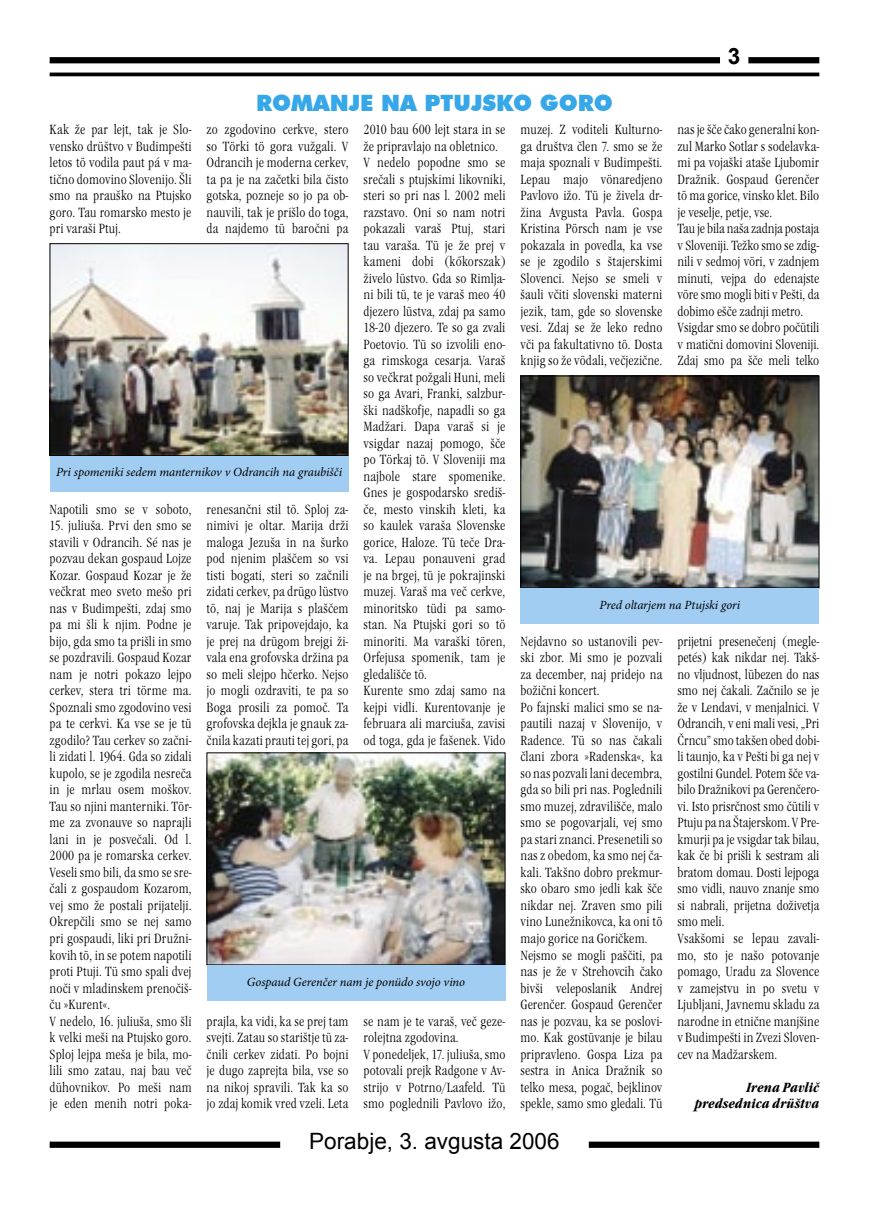
<style>
.page{position:relative;width:869px;height:1205px;background:#fff}
.page>*{position:absolute;margin:0;border:0;box-sizing:border-box;transform-origin:0 0}
.t1{font:22.5px "Arial";color:#000}
.t2{font:900 22.5px "Futura BT";color:#36a7e9}
.t3{font:700 22.5px "Arial";color:#000}
.t4{font:13.75px/16.5px "Garamond Itc TEE Ligh Cond";letter-spacing:.01em;color:#000}
.t5{font:italic 700 condensed 13.75px/16.5px "Garamond Itc TEE";letter-spacing:.01em;color:#000;text-align:right}
.t6{font:italic 12.5px "Minion Pro";letter-spacing:-.005em;color:#000}
</style>
<div class="page">
<div style="left:50px;top:1141px;width:230px;height:7px;background:#000"></div>
<div style="left:588px;top:1141px;width:231px;height:7px;background:#000"></div>
<hr style="left:50px;top:73px;width:769px;height:3px;background:#000">
<div style="left:748px;top:57px;width:71px;height:6px;background:#000"></div>
<div style="left:50px;top:57px;width:669px;height:6px;background:#000"></div>
<img style="left:52px;top:245px;width:294px;height:209px">
<div style="left:50px;top:243px;width:298px;height:213px;border:1px solid #000"></div>
<div style="left:50px;top:456px;width:298px;height:35px;background:#a1cdf2"></div>
<img style="left:522px;top:378px;width:295px;height:208px">
<div style="left:520px;top:376px;width:299px;height:212px;border:1px solid #000"></div>
<div style="left:520px;top:588px;width:299px;height:36px;background:#a1cdf2"></div>
<img style="left:208px;top:754px;width:295px;height:209px">
<div style="left:206px;top:752px;width:299px;height:213px;border:1px solid #000"></div>
<div style="left:206px;top:965px;width:299px;height:35px;background:#a1cdf2"></div>
<h1 class="t2" style="left:256px;top:90px;width:358px">ROMANJE NA PTUJSKO GORO</h1>
<h1 class="t3" style="left:727px;top:41px;width:14px">3</h1>
<p class="t4" style="left:363px;top:122px;width:143px">2010 bau 600 lejt stara in se že pripravlajo na obletnico.<br>V nedelo popodne smo se srečali s ptujskimi likovniki, steri so pri nas l. 2002 meli razstavo. Oni so nam notri pokazali varaš Ptuj, stari tau varaša. Tü je že prej v kameni dobi (kőkorszak) živelo lüstvo. Gda so Rimlja&shy;ni bili tü, te je varaš meo 40 djezero lüstva, zdaj pa samo<br>18-20 djezero. Te so ga zvali<br>Poetovio. Tü so izvolili eno&shy;ga rimskoga cesarja. Varaš so večkrat požgali Huni, meli so ga Avari, Franki, salzbur&shy;ški nadškofje, napadli so ga<br>Madžari. Dapa varaš si je vsigdar nazaj pomogo, šče po Törkaj tö. V Sloveniji ma najbole stare spomenike.<br>Gnes je gospodarsko središ&shy;če, mesto vinskih kleti, ka so kaulek varaša Slovenske gorice, Haloze. Tü teče Dra&shy;va. Lepau ponauveni grad je na brgej, tü je pokrajinski muzej. Varaš ma več cerkve, minoritsko tüdi pa samo&shy;stan. Na Ptujski gori so tö minoriti. Ma varaški tören,<br>Orfejusa spomenik, tam je gledališče tö.<br>Kurente smo zdaj samo na kejpi vidli. Kurentovanje je februara ali marciuša, zavisi od toga, gda je fašenek. Vido</p>
<p class="t4" style="left:206px;top:122px;width:143px;text-align:justify">zo zgodovino cerkve, stero so Törki tö gora vužgali. V Odrancih je moderna cerkev, ta pa je na začetki bila čisto gotska, pozneje so jo pa ob&shy;nauvili, tak je prišlo do toga, da najdemo tü baročni pa</p>
<p class="t4" style="left:50px;top:122px;width:143px;text-align:justify">Kak že par lejt, tak je Slo&shy;vensko drüštvo v Budimpešti letos tö vodila paut pá v ma&shy;tično domovino Slovenijo. Šli smo na prauško na Ptujsko goro. Tau romarsko mesto je pri varaši Ptuj.</p>
<p class="t6" style="left:56px;top:465px;width:287px">Pri spomeniki sedem manternikov v Odrancih na graubišči</p>
<p class="t4" style="left:50px;top:501px;width:143px">Napotili smo se v soboto,</p>
<p class="t4" style="left:50px;top:518px;width:143px">15. juliuša. Prvi den smo se stavili v Odrancih. Sé nas je pozvau dekan gospaud Lojze<br>Kozar. Gospaud Kozar je že večkrat meo sveto mešo pri nas v Budimpešti, zdaj smo pa mi šli k njim. Podne je bijo, gda smo ta prišli in smo se pozdravili. Gospaud Kozar nam je notri pokazo lejpo cerkev, stera tri törme ma.<br>Spoznali smo zgodovino vesi pa te cerkvi. Ka vse se je tü zgodilo? Tau cerkev so začni&shy;li zidati l. 1964. Gda so zidali kupolo, se je zgodila nesreča in je mrlau osem moškov.<br>Tau so njini manterniki. Tör&shy;me za zvonauve so naprajli lani in je posvečali. Od l.<br>2000 pa je romarska cerkev.<br>Veseli smo bili, da smo se sre&shy;čali z gospaudom Kozarom, vej smo že postali prijatelji.<br>Okrepčili smo se nej samo pri gospaudi, liki pri Družni&shy;kovih tö, in se potem napotili proti Ptuji. Tü smo spali dvej noči v mladinskem prenočiš&shy;ču »Kurent«.<br>V nedelo, 16. juliuša, smo šli k velki meši na Ptujsko goro.<br>Sploj lejpa meša je bila, mo&shy;lili smo zatau, naj bau več dühovnikov. Po meši nam je eden menih notri poka-</p>
<p class="t4" style="left:206px;top:501px;width:143px;text-align:justify">renesančni stil tö. Sploj za&shy;nimivi je oltar. Marija drži maloga Jezuša in na šurko pod njenim plaščem so vsi tisti bogati, steri so začnili zidati cerkev, pa drügo lüstvo tö, naj je Marija s plaščem varuje. Tak pripovejdajo, ka je prej na drügom brejgi ži&shy;vala ena grofovska držina pa so meli slejpo hčerko. Nejso jo mogli ozdraviti, te pa so Boga prosili za pomoč. Ta grofovska dejkla je gnauk za&shy;čnila kazati prauti tej gori, pa</p>
<p class="t6" style="left:247px;top:974px;width:219px">Gospaud Gerenčer nam je ponüdo svojo vino</p>
<p class="t4" style="left:206px;top:1013px;width:143px;text-align:justify">prajla, ka vidi, ka se prej tam svejti. Zatau so starištje tü za&shy;čnili cerkev zidati. Po bojni je dugo zaprejta bila, vse so na nikoj spravili. Tak ka so jo zdaj komik vred vzeli. Leta</p>
<p class="t4" style="left:363px;top:1013px;width:143px">se nam je te varaš, več geze&shy;rolejtna zgodovina.<br>V ponedeljek, 17. juliuša, smo potovali prejk Radgone v Av&shy;strijo v Potrno/Laafeld. Tü smo poglednili Pavlovo ižo,</p>
<p class="t4" style="left:520px;top:122px;width:143px;text-align:justify">muzej. Z voditeli Kulturno&shy;ga društva člen 7. smo se že maja spoznali v Budimpešti.<br>Lepau majo vönaredjeno Pavlovo ižo. Tü je živela dr&shy;žina Avgusta Pavla. Gospa Kristina Pörsch nam je vse pokazala in povedla, ka vse se je zgodilo s štajerskimi Slovenci. Nejso se smeli v šauli včiti slovenski materni jezik, tam, gde so slovenske vesi. Zdaj se že leko redno vči pa fakultativno tö. Dosta knjig so že vödali, večjezične.</p>
<p class="t4" style="left:677px;top:122px;width:143px">nas je šče čako generalni kon&shy;zul Marko Sotlar s sodelavka&shy;mi pa vojaški ataše Ljubomir<br>Dražnik. Gospaud Gerenčer tö ma gorice, vinsko klet. Bilo je veselje, petje, vse.<br>Tau je bila naša zadnja postaja v Sloveniji. Težko smo se zdig&shy;nili v sedmoj vöri, v zadnjem minuti, vejpa do edenajste vöre smo mogli biti v Pešti, da dobimo ešče zadnji metro.<br>Vsigdar smo se dobro počütili v matični domovini Sloveniji.<br>Zdaj smo pa šče meli telko</p>
<p class="t6" style="left:599px;top:597px;width:142px">Pred oltarjem na Ptujski gori</p>
<p class="t4" style="left:520px;top:633px;width:143px">Nejdavno so ustanovili pev&shy;ski zbor. Mi smo je pozvali za december, naj pridejo na božični koncert.<br>Po fajnski malici smo se na&shy;pautili nazaj v Slovenijo, v<br>Radence. Tü so nas čakali člani zbora »Radenska«, ka so nas pozvali lani decembra, gda so bili pri nas. Poglednili smo muzej, zdravilišče, malo smo se pogovarjali, vej smo pa stari znanci. Presenetili so nas z obedom, ka smo nej ča&shy;kali. Takšno dobro prekmur&shy;sko obaro smo jedli kak šče nikdar nej. Zraven smo pili vino Lunežnikovca, ka oni tö majo gorice na Goričkem.<br>Nejsmo se mogli paščiti, pa nas je že v Strehovcih čako bivši veleposlanik Andrej<br>Gerenčer. Gospaud Gerenčer nas je pozvau, ka se poslovi&shy;mo. Kak gostüvanje je bilau pripravleno. Gospa Liza pa sestra in Anica Dražnik so telko mesa, pogač, bejklinov spekle, samo smo gledali. Tü</p>
<p class="t4" style="left:677px;top:633px;width:143px">prijetni presenečenj (megle&shy;petés) kak nikdar nej. Takš&shy;no vljudnost, lübezen do nas smo nej čakali. Začnilo se je že v Lendavi, v menjalnici. V<br>Odrancih, v eni mali vesi, „Pri<br>Črncu” smo takšen obed dobi&shy;li taunjo, ka v Pešti bi ga nej v gostilni Gundel. Potem šče va&shy;bilo Dražnikovi pa Gerenčero&shy;vi. Isto prisrčnost smo čütili v<br>Ptuju pa na Štajerskom. V Pre&shy;kmurji pa je vsigdar tak bilau, kak če bi prišli k sestram ali bratom domau. Dosti lejpoga smo vidli, nauvo znanje smo si nabrali, prijetna doživetja smo meli.<br>Vsakšomi se lepau zavali&shy;mo, sto je našo potovanje pomago, Uradu za Slovence v zamejstvu in po svetu v<br>Ljubljani, Javnemu skladu za narodne in etnične manjšine v Budimpešti in Zvezi Sloven&shy;cev na Madžarskem.</p>
<p class="t5" style="left:695px;top:1079px;width:125px">Irena Pavlič predsednica drüštva</p>
<h1 class="t1" style="left:309px;top:1126px;width:252px">Porabje, 3. avgusta 2006</h1>
</div>
